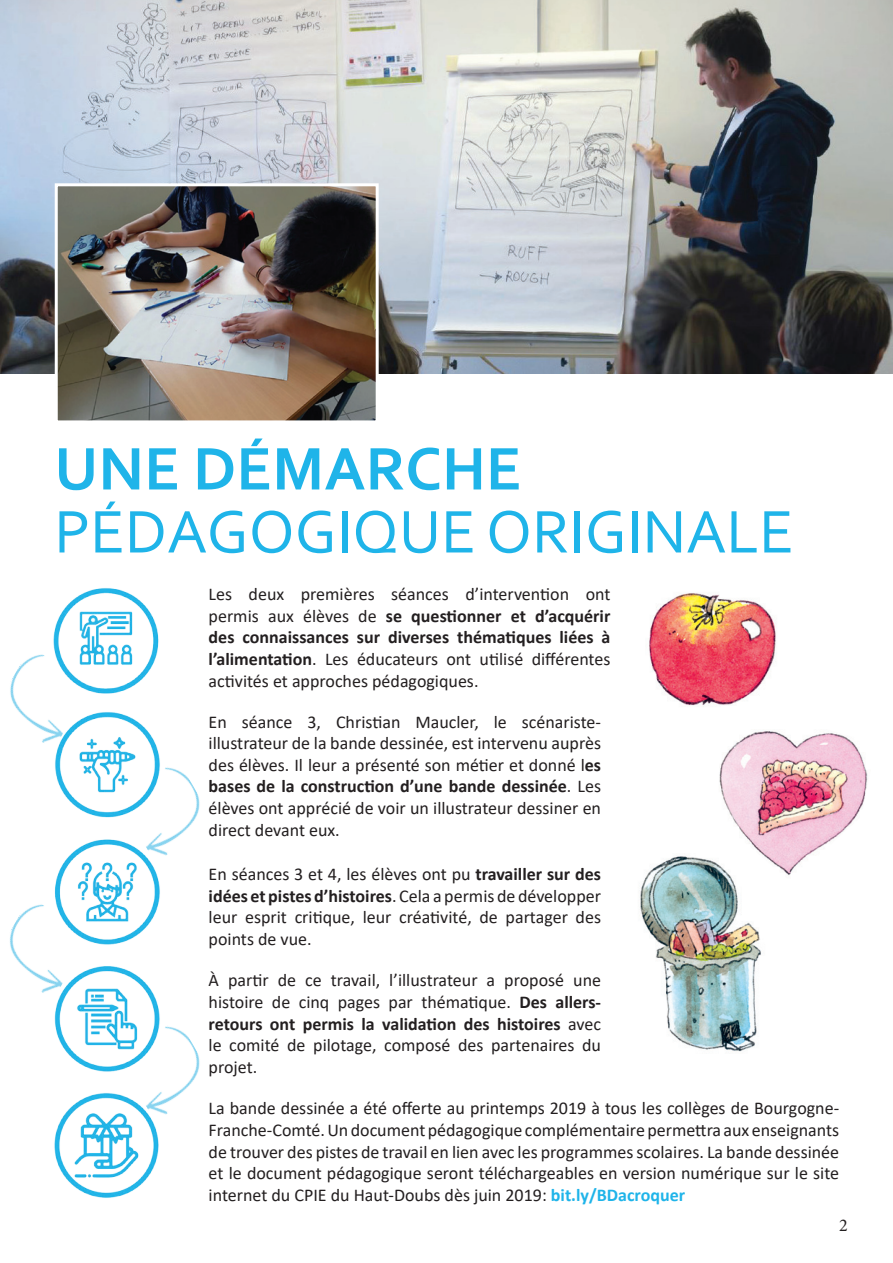
<style>
.page{position:relative;width:893px;height:1263px;background:#fff}
.page>*{position:absolute;margin:0;border:0;box-sizing:border-box;transform-origin:0 0}
.t1{font:63px "Corbel";color:#1fb4e9}
.t2{font:700 63px "Corbel";color:#1fb4e9}
.t3{font:18px/21.6px "Calibri";color:#231f20;text-align:justify}
.t4{font:18px "Minion Pro";color:#231f20}
.s1{font-weight:700}
.s2{font-weight:700;color:#1fb4e9}
</style>
<div class="page">
<img style="left:53px;top:588px;width:106px;height:106px">
<img style="left:55px;top:712px;width:105px;height:106px">
<img style="left:55px;top:839px;width:105px;height:106px">
<img style="left:54px;top:966px;width:106px;height:106px">
<img style="left:54px;top:1093px;width:105px;height:105px">
<img style="left:10px;top:647px;width:82px;height:102px">
<img style="left:10px;top:897px;width:82px;height:102px">
<img style="left:117px;top:760px;width:83px;height:102px">
<img style="left:117px;top:1019px;width:83px;height:102px">
<img style="left:649px;top:593px;width:127px;height:113px">
<img style="left:0;top:0;width:893px;height:374px">
<img style="left:59px;top:187px;width:316px;height:232px">
<div style="left:55px;top:183px;width:324px;height:240px;border:3px solid #fff"></div>
<img style="left:640px;top:856px;width:121px;height:196px">
<img style="left:718px;top:731px;width:150px;height:150px">
<h1 class="t2" style="left:54px;top:429px;width:469px">UNE DÉMARCHE</h1>
<h1 class="t1" style="left:54px;top:492px;width:741px">PÉDAGOGIQUE ORIGINALE</h1>
<p class="t3" style="left:209px;top:583px;width:403px">Les deux premières séances d’intervention ont permis aux élèves de <span class="s1">se questionner et d’acquérir des connaissances sur diverses thématiques liées à l’alimentation</span>. Les éducateurs ont utilisé différentes activités et approches pédagogiques.</p>
<p class="t3" style="left:209px;top:710px;width:394px">En séance 3, Christian Maucler, le scénariste&shy;illustrateur de la bande dessinée, est intervenu auprès des élèves. Il leur a présenté son métier et donné l<span class="s1">es bases de la construction d’une bande dessinée</span>. Les élèves ont apprécié de voir un illustrateur dessiner en direct devant eux.</p>
<p class="t3" style="left:209px;top:863px;width:394px">En séances 3 et 4, les élèves ont pu <span class="s1">travailler sur des idées et pistes d’histoires</span>. Cela a permis de développer leur esprit critique, leur créativité, de partager des points de vue.</p>
<p class="t3" style="left:209px;top:969px;width:394px">À partir de ce travail, l’illustrateur a proposé une histoire de cinq pages par thématique. <span class="s1">Des allers&shy;retours ont permis la validation des histoires</span> avec le comité de pilotage, composé des partenaires du projet.</p>
<p class="t3" style="left:209px;top:1097px;width:632px">La bande dessinée a été offerte au printemps 2019 à tous les collèges de Bourgogne-Franche-Comté. Un document pédagogique complémentaire permettra aux enseignants de trouver des pistes de travail en lien avec les programmes scolaires. La bande dessinée et le document pédagogique seront téléchargeables en version numérique sur le site internet du CPIE du Haut-Doubs dès juin 2019: <span class="s2">bit.ly/BDacroquer</span></p>
<p class="t4" style="left:839px;top:1213px;width:10px">2</p>
</div>
